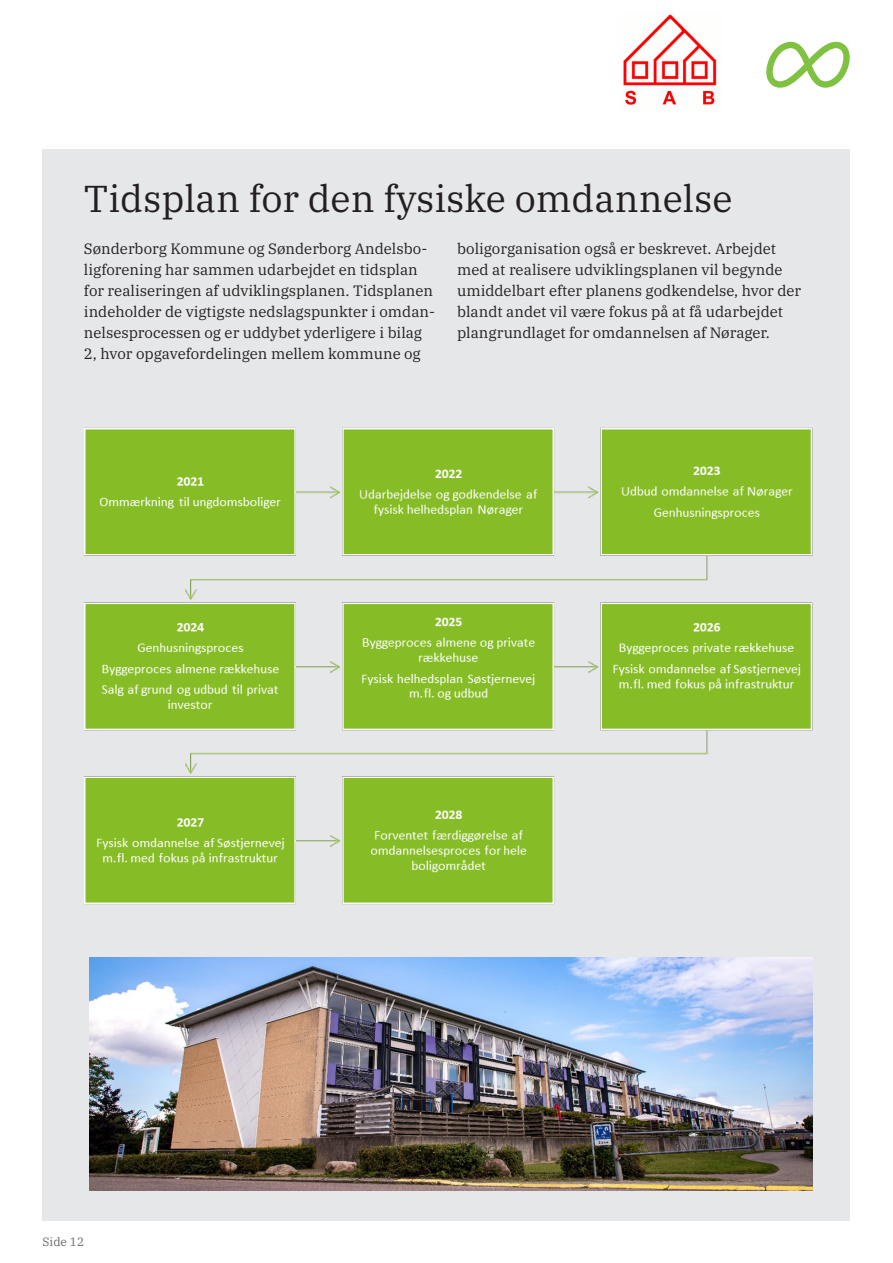
<style>
.page{position:relative;width:893px;height:1263px;background:#fff}
.page>*{position:absolute;margin:0;border:0;box-sizing:border-box;transform-origin:0 0}
.Rubrik{font:37.5px "IBM Plex Serif";color:#231f20}
.Brød{font:15px/21px "IBM Plex Serif";color:#231f20}
.t1{font:12px "IBM Plex Serif";color:#6c6d70}
</style>
<div class="page">
<div style="left:43px;top:149px;width:807px;height:1071px;background:#e6e7e9"></div>
<img style="left:623px;top:14px;width:94px;height:93px">
<img style="left:84px;top:427px;width:728px;height:478px">
<img style="left:90px;top:957px;width:722px;height:234px">
<svg style="left:766px;top:42px;width:84px;height:46px"></svg>
<h2 class="Rubrik" style="left:84px;top:170px;width:650px">Tidsplan for den fysiske omdannelse</h2>
<p class="Brød" style="left:84px;top:237px;width:353px">Sønderborg Kommune og Sønderborg Andelsbo&shy;ligforening har sammen udarbejdet en tidsplan for realiseringen af udviklingsplanen. Tidsplanen indeholder de vigtigste nedslagspunkter i omdan&shy;nelsesprocessen og er uddybet yderligere i bilag 2, hvor opgavefordelingen mellem kommune og</p>
<p class="Brød" style="left:457px;top:237px;width:346px">boligorganisation også er beskrevet. Arbejdet med at realisere udviklingsplanen vil begynde umiddelbart efter planens godkendelse, hvor der blandt andet vil være fokus på at få udarbejdet plangrundlaget for omdannelsen af Nørager.</p>
<p class="t1" style="left:43px;top:1232px;width:43px">Side 12</p>
</div>
